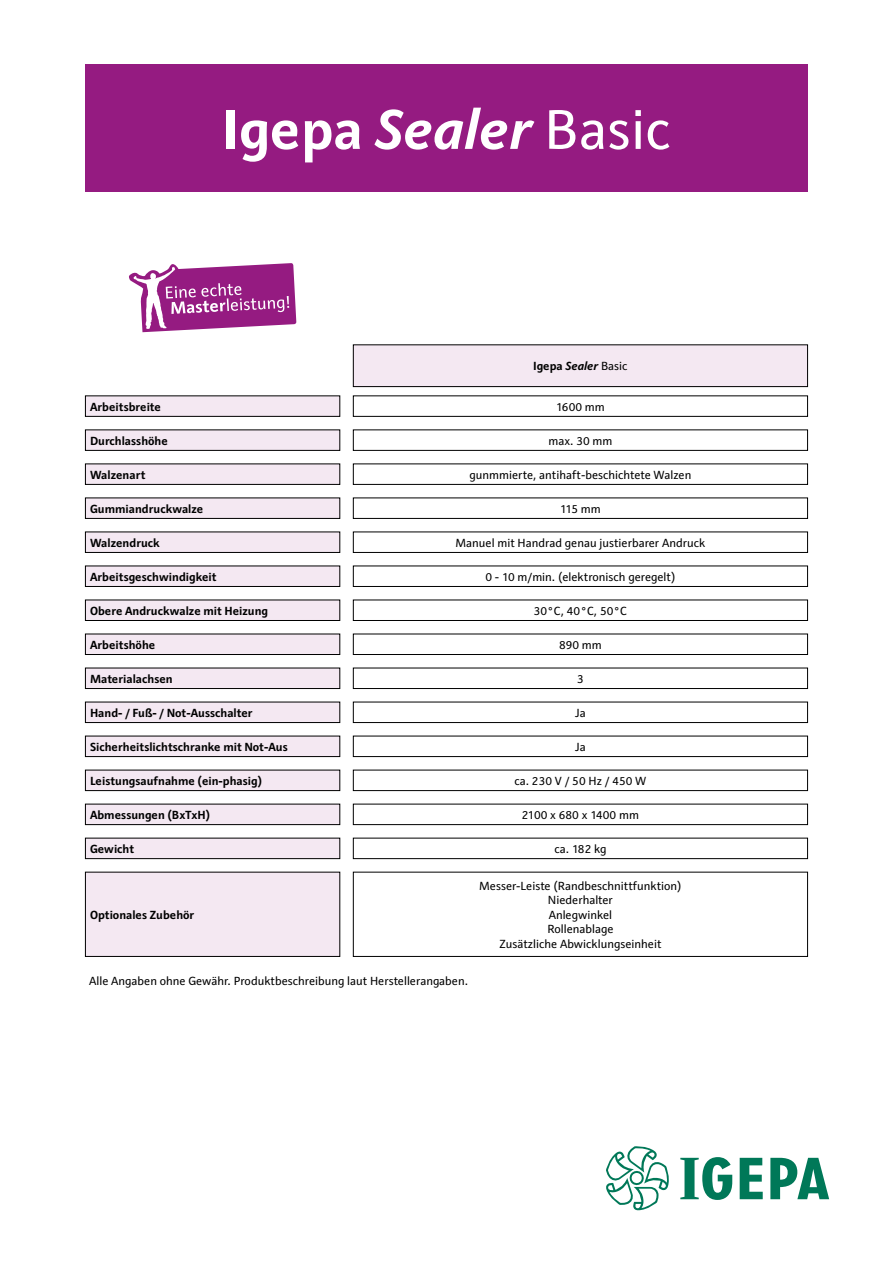
<style>
.page{position:relative;width:893px;height:1263px;background:#fff}
.page>*{position:absolute;margin:0;border:0;box-sizing:border-box;transform-origin:0 0}
.t1{font:italic 700 57px "Raldo";color:#fff}
.t2{font:12px/14.4px "Raldo";color:#000;text-align:center}
.t3{font:700 12px "Raldo";color:#000}
.t4{font:italic 700 12px "Raldo";color:#000}
.s1{font-style:normal}
.s2{font-weight:400;font-style:normal}
</style>
<div class="page">
<div style="left:85px;top:64px;width:723px;height:127px;background:#951b81"></div>
<div style="left:353px;top:345px;width:454px;height:42px;background:#f4e8f2"></div>
<div style="left:353px;top:344px;width:455px;height:43px;border:1px solid #000"></div>
<div style="left:85px;top:396px;width:255px;height:20px;background:#f4e8f2"></div>
<div style="left:85px;top:395px;width:255px;height:22px;border:1px solid #000"></div>
<div style="left:85px;top:430px;width:255px;height:20px;background:#f4e8f2"></div>
<div style="left:85px;top:429px;width:255px;height:22px;border:1px solid #000"></div>
<div style="left:85px;top:498px;width:255px;height:20px;background:#f4e8f2"></div>
<div style="left:85px;top:497px;width:255px;height:22px;border:1px solid #000"></div>
<div style="left:85px;top:464px;width:255px;height:20px;background:#f4e8f2"></div>
<div style="left:85px;top:463px;width:255px;height:22px;border:1px solid #000"></div>
<div style="left:85px;top:532px;width:255px;height:20px;background:#f4e8f2"></div>
<div style="left:85px;top:531px;width:255px;height:22px;border:1px solid #000"></div>
<div style="left:85px;top:566px;width:255px;height:20px;background:#f4e8f2"></div>
<div style="left:85px;top:566px;width:255px;height:21px;border:1px solid #000"></div>
<div style="left:85px;top:634px;width:255px;height:20px;background:#f4e8f2"></div>
<div style="left:85px;top:634px;width:255px;height:21px;border:1px solid #000"></div>
<div style="left:85px;top:668px;width:255px;height:20px;background:#f4e8f2"></div>
<div style="left:85px;top:668px;width:255px;height:21px;border:1px solid #000"></div>
<div style="left:85px;top:702px;width:255px;height:20px;background:#f4e8f2"></div>
<div style="left:85px;top:702px;width:255px;height:21px;border:1px solid #000"></div>
<div style="left:85px;top:736px;width:255px;height:20px;background:#f4e8f2"></div>
<div style="left:85px;top:736px;width:255px;height:21px;border:1px solid #000"></div>
<div style="left:85px;top:770px;width:255px;height:20px;background:#f4e8f2"></div>
<div style="left:85px;top:770px;width:255px;height:21px;border:1px solid #000"></div>
<div style="left:85px;top:804px;width:255px;height:21px;background:#f4e8f2"></div>
<div style="left:85px;top:804px;width:255px;height:21px;border:1px solid #000"></div>
<div style="left:85px;top:838px;width:255px;height:21px;background:#f4e8f2"></div>
<div style="left:85px;top:838px;width:255px;height:21px;border:1px solid #000"></div>
<div style="left:85px;top:600px;width:255px;height:20px;background:#f4e8f2"></div>
<div style="left:85px;top:600px;width:255px;height:21px;border:1px solid #000"></div>
<div style="left:353px;top:395px;width:455px;height:22px;border:1px solid #000"></div>
<div style="left:353px;top:429px;width:455px;height:22px;border:1px solid #000"></div>
<div style="left:353px;top:463px;width:455px;height:22px;border:1px solid #000"></div>
<div style="left:353px;top:497px;width:455px;height:22px;border:1px solid #000"></div>
<div style="left:353px;top:531px;width:455px;height:22px;border:1px solid #000"></div>
<div style="left:353px;top:566px;width:455px;height:21px;border:1px solid #000"></div>
<div style="left:353px;top:634px;width:455px;height:21px;border:1px solid #000"></div>
<div style="left:353px;top:668px;width:455px;height:21px;border:1px solid #000"></div>
<div style="left:353px;top:702px;width:455px;height:21px;border:1px solid #000"></div>
<div style="left:353px;top:736px;width:455px;height:21px;border:1px solid #000"></div>
<div style="left:353px;top:770px;width:455px;height:21px;border:1px solid #000"></div>
<div style="left:353px;top:804px;width:455px;height:21px;border:1px solid #000"></div>
<div style="left:353px;top:838px;width:455px;height:21px;border:1px solid #000"></div>
<div style="left:353px;top:600px;width:455px;height:21px;border:1px solid #000"></div>
<svg style="left:606px;top:1146px;width:63px;height:64px"></svg>
<svg style="left:740px;top:1158px;width:23px;height:41px"></svg>
<svg style="left:770px;top:1158px;width:59px;height:41px"></svg>
<svg style="left:680px;top:1157px;width:52px;height:43px"></svg>
<svg style="left:129px;top:263px;width:167px;height:69px"></svg>
<div style="left:85px;top:872px;width:255px;height:84px;background:#f4e8f2"></div>
<div style="left:85px;top:872px;width:255px;height:85px;border:1px solid #000"></div>
<div style="left:353px;top:872px;width:455px;height:85px;border:1px solid #000"></div>
<h1 class="t1" style="left:222px;top:96px;width:451px"><span class="s1">Igepa</span> Sealer <span class="s2">Basic</span></h1>
<p class="t3" style="left:90px;top:399px;width:73px">Arbeitsbreite</p>
<p class="t3" style="left:90px;top:433px;width:79px">Durchlasshöhe</p>
<p class="t3" style="left:90px;top:467px;width:57px">Walzenart</p>
<p class="t3" style="left:90px;top:501px;width:115px">Gummiandruckwalze</p>
<p class="t3" style="left:90px;top:535px;width:71px">Walzendruck</p>
<p class="t3" style="left:90px;top:569px;width:128px">Arbeitsgeschwindigkeit</p>
<p class="t3" style="left:90px;top:604px;width:180px">Obere Andruckwalze mit Heizung</p>
<p class="t3" style="left:90px;top:638px;width:67px">Arbeitshöhe</p>
<p class="t3" style="left:90px;top:672px;width:84px">Materialachsen</p>
<p class="t3" style="left:90px;top:706px;width:164px">Hand- / Fuß- / Not-Ausschalter</p>
<p class="t3" style="left:90px;top:740px;width:199px">Sicherheitslichtschranke mit Not-Aus</p>
<p class="t3" style="left:90px;top:774px;width:174px">Leistungsaufnahme (ein-phasig)</p>
<p class="t3" style="left:90px;top:808px;width:122px">Abmessungen (BxTxH)</p>
<p class="t3" style="left:90px;top:842px;width:46px">Gewicht</p>
<p class="t3" style="left:90px;top:908px;width:106px">Optionales Zubehör</p>
<p class="t4" style="left:533px;top:359px;width:96px"><span class="s1">Igepa</span> Sealer <span class="s2">Basic</span></p>
<p class="t2" style="left:556px;top:399px;width:50px">1600 mm</p>
<p class="t2" style="left:548px;top:433px;width:66px">max. 30 mm</p>
<p class="t2" style="left:469px;top:467px;width:223px">gunmmierte, antihaft-beschichtete Walzen</p>
<p class="t2" style="left:560px;top:501px;width:42px">115 mm</p>
<p class="t2" style="left:456px;top:536px;width:251px">Manuel mit Handrad genau justierbarer Andruck</p>
<p class="t2" style="left:485px;top:570px;width:191px">0 - 10 m/min. (elektronisch geregelt)</p>
<p class="t2" style="left:534px;top:604px;width:95px">30°C, 40°C, 50°C</p>
<p class="t2" style="left:559px;top:638px;width:44px">890 mm</p>
<p class="t2" style="left:577px;top:672px;width:8px">3</p>
<p class="t2" style="left:575px;top:706px;width:12px">Ja</p>
<p class="t2" style="left:575px;top:740px;width:12px">Ja</p>
<p class="t2" style="left:514px;top:774px;width:134px">ca. 230 V / 50 Hz / 450 W</p>
<p class="t2" style="left:522px;top:808px;width:119px">2100 x 680 x 1400 mm</p>
<p class="t2" style="left:554px;top:842px;width:53px">ca. 182 kg</p>
<p class="t2" style="left:479px;top:879px;width:204px">Messer-Leiste (Randbeschnittfunktion)<br>Niederhalter<br>Anlegwinkel<br>Rollenablage<br>Zusätzliche Abwicklungseinheit</p>
<p class="t2" style="left:89px;top:973px;width:380px">Alle Angaben ohne Gewähr. Produktbeschreibung laut Herstellerangaben.</p>
</div>
